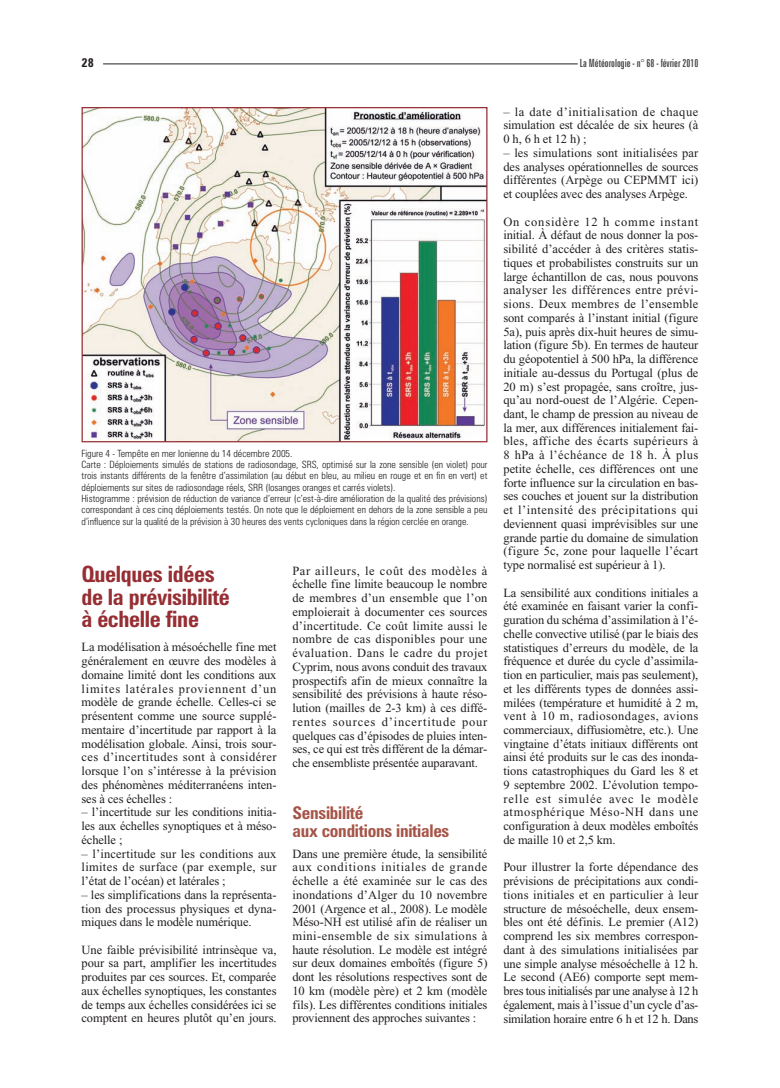
<style>
.page{position:relative;width:780px;height:1088px;background:#fff}
.page>*{position:absolute;margin:0;border:0;box-sizing:border-box;transform-origin:0 0}
.t1{font:700 condensed 22.5px/22.5px "Zurich BT";letter-spacing:-.015em;color:#962e33}
.t2{font:700 condensed 17.5px/18.8px "Zurich BT";letter-spacing:-.015em;color:#a65448}
.t3{font:12.5px/13.8px "Times New Roman";letter-spacing:-.01em;color:#231f20;text-align:justify}
.t4{font:700 condensed 12.5px "Zurich BT";color:#231f20}
.t5{font:extra-condensed 11.25px "Zurich BT";color:#3e3e3f}
.t6{font:300 condensed 10px/11.2px "Zurich BT";color:#231f20}
</style>
<div class="page">
<hr style="left:103px;top:64px;width:474px;height:1px;background:#231f20">
<img style="left:83px;top:109px;width:402px;height:331px">
<div style="left:81px;top:107px;width:406px;height:335px;border:1px solid #962e33"></div>
<p class="t4" style="left:81px;top:58px;width:14px">28</p>
<p class="t5" style="left:579px;top:58px;width:120px">La Météorologie - n° 68 - février 2010</p>
<p class="t6" style="left:81px;top:449px;width:407px">Figure 4 - Tempête en mer Ionienne du 14 décembre 2005.<br>Carte : Déploiements simulés de stations de radiosondage, SRS, optimisé sur la zone sensible (en violet) pour trois instants différents de la fenêtre d’assimilation (au début en bleu, au milieu en rouge et en fin en vert) et déploiements sur sites de radiosondage réels, SRR (losanges oranges et carrés violets).<br>Histogramme : prévision de réduction de variance d’erreur (c’est-à-dire amélioration de la qualité des prévisions) correspondant à ces cinq déploiements testés. On note que le déploiement en dehors de la zone sensible a peu d’influence sur la qualité de la prévision à 30 heures des vents cycloniques dans la région cerclée en orange.</p>
<h1 class="t1" style="left:81px;top:565px;width:150px">Quelques idées de la prévisibilité à échelle fine</h1>
<p class="t3" style="left:81px;top:641px;width:196px">La modélisation à mésoéchelle fine met généralement en œuvre des modèles à domaine limité dont les conditions aux limites latérales proviennent d’un modèle de grande échelle. Celles-ci se présentent comme une source supplé&shy;mentaire d’incertitude par rapport à la modélisation globale. Ainsi, trois sour&shy;ces d’incertitudes sont à considérer lorsque l’on s’intéresse à la prévision des phénomènes méditerranéens inten&shy;ses à ces échelles :</p>
<p class="t3" style="left:81px;top:806px;width:196px">– l’incertitude sur les conditions initia&shy;les aux échelles synoptiques et à méso&shy;échelle ;</p>
<p class="t3" style="left:81px;top:848px;width:196px">– l’incertitude sur les conditions aux limites de surface (par exemple, sur l’état de l’océan) et latérales ;</p>
<p class="t3" style="left:81px;top:889px;width:196px">– les simplifications dans la représenta&shy;tion des processus physiques et dyna&shy;miques dans le modèle numérique.</p>
<p class="t3" style="left:81px;top:944px;width:196px">Une faible prévisibilité intrinsèque va, pour sa part, amplifier les incertitudes produites par ces sources. Et, comparée aux échelles synoptiques, les constantes de temps aux échelles considérées ici se comptent en heures plutôt qu’en jours.</p>
<p class="t3" style="left:292px;top:565px;width:196px">Par ailleurs, le coût des modèles à échelle fine limite beaucoup le nombre de membres d’un ensemble que l’on emploierait à documenter ces sources d’incertitude. Ce coût limite aussi le nombre de cas disponibles pour une évaluation. Dans le cadre du projet Cyprim, nous avons conduit des travaux prospectifs afin de mieux connaître la sensibilité des prévisions à haute réso&shy;lution (mailles de 2-3 km) à ces diffé&shy;rentes sources d’incertitude pour quelques cas d’épisodes de pluies inten&shy;ses, ce qui est très différent de la démar&shy;che ensembliste présentée auparavant.</p>
<h2 class="t2" style="left:292px;top:805px;width:158px">Sensibilité<br>aux conditions initiales</h2>
<p class="t3" style="left:292px;top:848px;width:196px">Dans une première étude, la sensibilité aux conditions initiales de grande échelle a été examinée sur le cas des inondations d’Alger du 10 novembre 2001 (Argence et al., 2008). Le modèle Méso-NH est utilisé afin de réaliser un mini-ensemble de six simulations à haute résolution. Le modèle est intégré sur deux domaines emboîtés (figure 5) dont les résolutions respectives sont de 10 km (modèle père) et 2 km (modèle fils). Les différentes conditions initiales proviennent des approches suivantes :</p>
<p class="t3" style="left:503px;top:106px;width:196px">– la date d’initialisation de chaque simulation est décalée de six heures (à 0h,6het12h);</p>
<p class="t3" style="left:503px;top:147px;width:196px">– les simulations sont initialisées par des analyses opérationnelles de sources différentes (Arpège ou CEPMMT ici) et couplées avec des analyses Arpège.</p>
<p class="t3" style="left:503px;top:216px;width:196px">On considère 12 h comme instant initial. À défaut de nous donner la pos&shy;sibilité d’accéder à des critères statis&shy;tiques et probabilistes construits sur un large échantillon de cas, nous pouvons analyser les différences entre prévi&shy;sions. Deux membres de l’ensemble sont comparés à l’instant initial (figure 5a), puis après dix-huit heures de simu&shy;lation (figure 5b). En termes de hauteur du géopotentiel à 500 hPa, la différence initiale au-dessus du Portugal (plus de 20 m) s’est propagée, sans croître, jus&shy;qu’au nord-ouest de l’Algérie. Cepen&shy;dant, le champ de pression au niveau de la mer, aux différences initialement fai&shy;bles, affiche des écarts supérieurs à 8 hPa à l’échéance de 18 h. À plus petite échelle, ces différences ont une forte influence sur la circulation en bas&shy;ses couches et jouent sur la distribution et l’intensité des précipitations qui deviennent quasi imprévisibles sur une grande partie du domaine de simulation (figure 5c, zone pour laquelle l’écart type normalisé est supérieur à 1).</p>
<p class="t3" style="left:503px;top:587px;width:196px">La sensibilité aux conditions initiales a été examinée en faisant varier la confi&shy;guration du schéma d’assimilation à l’é&shy;chelle convective utilisé (par le biais des statistiques d’erreurs du modèle, de la fréquence et durée du cycle d’assimila&shy;tion en particulier, mais pas seulement), et les différents types de données assi&shy;milées (température et humidité à 2 m, vent à 10 m, radiosondages, avions commerciaux, diffusiomètre, etc.). Une vingtaine d’états initiaux différents ont ainsi été produits sur le cas des inonda&shy;tions catastrophiques du Gard les 8 et 9 septembre 2002. L’évolution tempo&shy;relle est simulée avec le modèle atmosphérique Méso-NH dans une configuration à deux modèles emboîtés de maille 10 et 2,5 km.</p>
<p class="t3" style="left:503px;top:861px;width:196px">Pour illustrer la forte dépendance des prévisions de précipitations aux condi&shy;tions initiales et en particulier à leur structure de mésoéchelle, deux ensem&shy;bles ont été définis. Le premier (A12) comprend les six membres correspon&shy;dant à des simulations initialisées par une simple analyse mésoéchelle à 12 h.<br>Le second (AE6) comporte sept mem&shy;bres tous initialisés par une analyse à 12 h également, mais à l’issue d’un cycle d’as&shy;similation horaire entre 6 h et 12 h. Dans</p>
</div>
